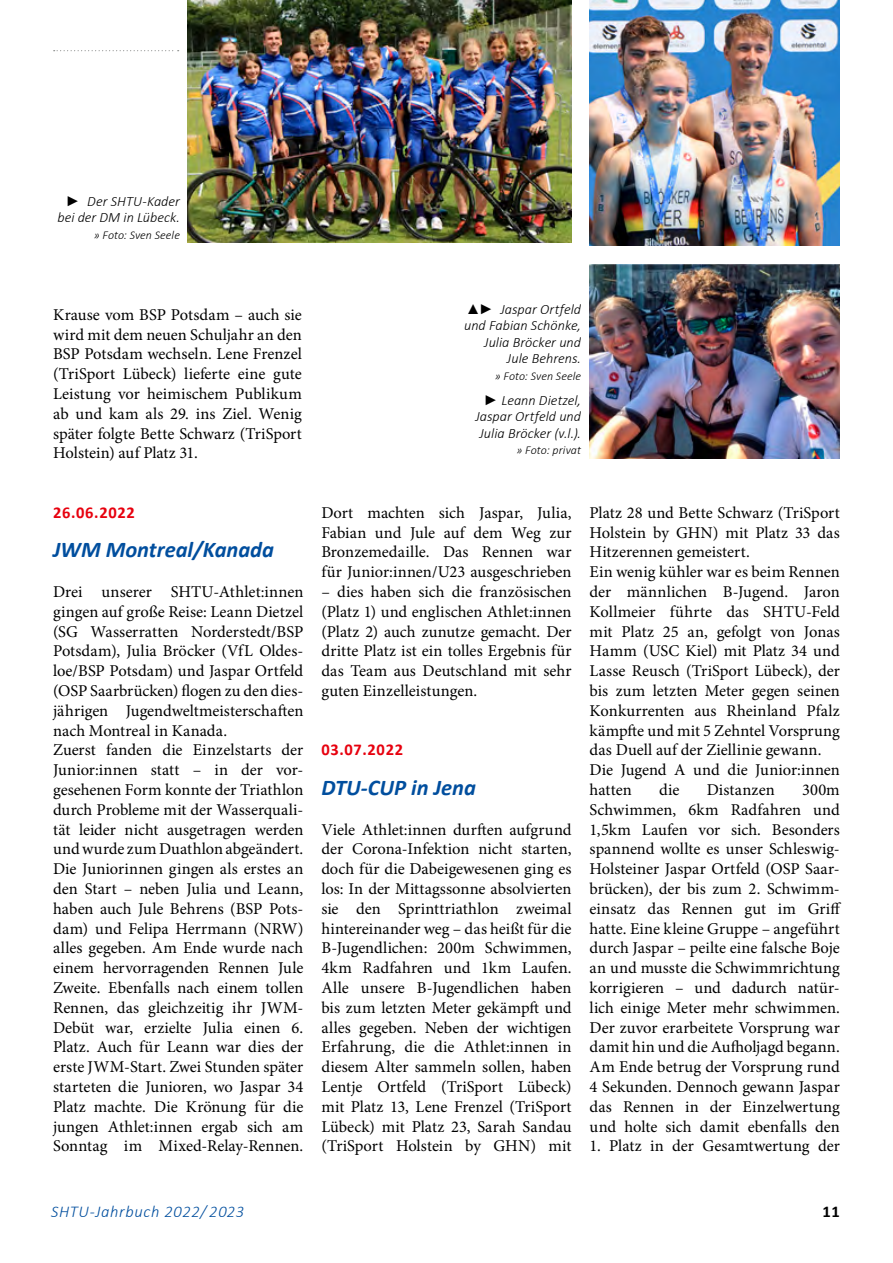
<style>
.page{position:relative;width:893px;height:1263px;background:#fff}
.page>*{position:absolute;margin:0;border:0;box-sizing:border-box;transform-origin:0 0}
.Artikel-Üschrift{font:italic 700 22.5px "Calibri";color:#004e9e}
.fließ_ohne_einzug{font:16.5px/19.8px "Minion Pro";color:#000;text-align:justify}
.Artikel_-Kopfzeile_R{font:italic 300 16.5px "Calibri";letter-spacing:.04em;color:#004e9e}
.Artikel_-Kopfzeile_R-2{font:700 16.5px "Calibri";letter-spacing:.04em;color:#e7000e}
.fließ_ohne_einzug-2{font:700 16.5px "Calibri";letter-spacing:.04em;color:#e7000e}
.Artikel_-Kopfzeile_R-3{font:700 16.5px "Calibri";color:#000}
.Bildunterschrift{font:italic 300 14.25px/16.5px "Calibri";color:#000;text-align:right}
.fließ_ohne_einzug-3{font:italic 300 14.25px/16.5px "Calibri";color:#000;text-align:right}
.Bildunterschrift-2{font:italic 300 12px "Calibri";letter-spacing:.005em;color:#000}
.fließ_ohne_einzug-4{font:italic 300 12px "Calibri";letter-spacing:.005em;color:#000}
.s1{font-family:"Arial";font-weight:400;font-style:normal}
</style>
<div class="page">
<svg style="left:54px;top:50px;width:125px;height:1px"></svg>
<img style="left:187px;top:0;width:385px;height:243px">
<img style="left:590px;top:264px;width:250px;height:194px">
<img style="left:590px;top:0;width:250px;height:245px">
<p class="Bildunterschrift" style="left:57px;top:192px;width:124px"><span class="s1">►</span> Der SHTU-Kader bei der DM in Lübeck.</p>
<p class="Bildunterschrift-2" style="left:94px;top:227px;width:88px">» Foto: Sven Seele</p>
<p class="fließ_ohne_einzug" style="left:53px;top:305px;width:250px">Krause vom BSP Potsdam – auch sie wird mit dem neuen Schuljahr an den BSP Potsdam wechseln. Lene Frenzel (TriSport Lübeck) lieferte eine gute Leistung vor heimischem Publikum ab und kam als 29. ins Ziel. Wenig später folgte Bette Schwarz (TriSport Holstein) auf Platz 31.</p>
<p class="Artikel_-Kopfzeile_R-2" style="left:53px;top:501px;width:83px">26.06.2022</p>
<p class="Artikel-Üschrift" style="left:53px;top:534px;width:222px">JWM Montreal/Kanada</p>
<p class="fließ_ohne_einzug" style="left:53px;top:582px;width:252px">Drei unserer SHTU-Athlet:innen gingen auf große Reise: Leann Dietzel (SG Wasserratten Norderstedt/BSP Potsdam), Julia Bröcker (VfL Oldes&shy;loe/BSP Potsdam) und Jaspar Ortfeld (OSP Saarbrücken) flogen zu den dies&shy;jährigen Jugendweltmeisterschaften nach Montreal in Kanada.</p>
<p class="fließ_ohne_einzug" style="left:53px;top:740px;width:252px">Zuerst fanden die Einzelstarts der Junior:innen statt – in der vor&shy;gesehenen Form konnte der Triathlon durch Probleme mit der Wasserquali&shy;tät leider nicht ausgetragen werden und wurde zum Duathlon abgeändert.</p>
<p class="fließ_ohne_einzug" style="left:53px;top:859px;width:252px">Die Juniorinnen gingen als erstes an den Start – neben Julia und Leann, haben auch Jule Behrens (BSP Pots&shy;dam) und Felipa Herrmann (NRW) alles gegeben. Am Ende wurde nach einem hervorragenden Rennen Jule Zweite. Ebenfalls nach einem tollen Rennen, das gleichzeitig ihr JWM-Debüt war, erzielte Julia einen 6.<br>Platz. Auch für Leann war dies der erste JWM-Start. Zwei Stunden später starteten die Junioren, wo Jaspar 34<br>Platz machte. Die Krönung für die jungen Athlet:innen ergab sich am Sonntag im Mixed-Relay-Rennen.</p>
<p class="fließ_ohne_einzug-3" style="left:464px;top:300px;width:119px"><span class="s1">▲►</span> Jaspar Ortfeld und Fabian Schönke,<br>Julia Bröcker und<br>Jule Behrens.</p>
<p class="fließ_ohne_einzug-4" style="left:495px;top:368px;width:88px">» Foto: Sven Seele</p>
<p class="Bildunterschrift" style="left:475px;top:391px;width:107px;text-align:center"><span class="s1">►</span> Leann Dietzel,<br>Jaspar Ortfeld und<br>Julia Bröcker (v.l.).</p>
<p class="Bildunterschrift-2" style="left:517px;top:443px;width:66px">» Foto: privat</p>
<p class="fließ_ohne_einzug" style="left:321px;top:503px;width:252px">Dort machten sich Jaspar, Julia, Fabian und Jule auf dem Weg zur Bronzemedaille. Das Rennen war für Junior:innen/U23 ausgeschrieben</p>
<p class="fließ_ohne_einzug" style="left:321px;top:582px;width:252px">– dies haben sich die französischen (Platz 1) und englischen Athlet:innen (Platz 2) auch zunutze gemacht. Der dritte Platz ist ein tolles Ergebnis für das Team aus Deutschland mit sehr guten Einzelleistungen.</p>
<p class="fließ_ohne_einzug-2" style="left:321px;top:738px;width:83px">03.07.2022</p>
<p class="Artikel-Üschrift" style="left:321px;top:771px;width:156px">DTU-CUP in Jena</p>
<p class="fließ_ohne_einzug" style="left:321px;top:819px;width:252px">Viele Athlet:innen durften aufgrund der Corona-Infektion nicht starten, doch für die Dabeigewesenen ging es los: In der Mittagssonne absolvierten sie den Sprinttriathlon zweimal hintereinander weg – das heißt für die B-Jugendlichen: 200m Schwimmen, 4km Radfahren und 1km Laufen.<br>Alle unsere B-Jugendlichen haben bis zum letzten Meter gekämpft und alles gegeben. Neben der wichtigen Erfahrung, die die Athlet:innen in diesem Alter sammeln sollen, haben Lentje Ortfeld (TriSport Lübeck) mit Platz 13, Lene Frenzel (TriSport Lübeck) mit Platz 23, Sarah Sandau (TriSport Holstein by GHN) mit</p>
<p class="fließ_ohne_einzug" style="left:590px;top:503px;width:252px">Platz 28 und Bette Schwarz (TriSport Holstein by GHN) mit Platz 33 das Hitzerennen gemeistert.</p>
<p class="fließ_ohne_einzug" style="left:590px;top:562px;width:252px">Ein wenig kühler war es beim Rennen der männlichen B-Jugend. Jaron Kollmeier führte das SHTU-Feld mit Platz 25 an, gefolgt von Jonas Hamm (USC Kiel) mit Platz 34 und Lasse Reusch (TriSport Lübeck), der bis zum letzten Meter gegen seinen Konkurrenten aus Rheinland Pfalz kämpfte und mit 5 Zehntel Vorsprung das Duell auf der Ziellinie gewann.</p>
<p class="fließ_ohne_einzug" style="left:590px;top:760px;width:252px">Die Jugend A und die Junior:innen hatten</p>
<p class="fließ_ohne_einzug" style="left:659px;top:780px;width:22px">die</p>
<p class="fließ_ohne_einzug" style="left:707px;top:780px;width:69px">Distanzen</p>
<p class="fließ_ohne_einzug" style="left:590px;top:780px;width:253px;text-indent:212px">300m Schwimmen, 6km Radfahren und 1,5km Laufen vor sich. Besonders spannend wollte es unser Schleswig-Holsteiner Jaspar Ortfeld (OSP Saar&shy;brücken), der bis zum 2. Schwimm&shy;einsatz das Rennen gut im Griff hatte. Eine kleine Gruppe – angeführt durch Jaspar – peilte eine falsche Boje an und musste die Schwimmrichtung korrigieren – und dadurch natür&shy;lich einige Meter mehr schwimmen.<br>Der zuvor erarbeitete Vorsprung war damit hin und die Aufholjagd begann.<br>Am Ende betrug der Vorsprung rund 4 Sekunden. Dennoch gewann Jaspar das Rennen in der Einzelwertung und holte sich damit ebenfalls den</p>
<p class="fließ_ohne_einzug" style="left:590px;top:1136px;width:252px">1. Platz in der Gesamtwertung der</p>
<p class="Artikel_-Kopfzeile_R" style="left:51px;top:1201px;width:195px">SHTU-Jahrbuch 2022/ 2023</p>
<p class="Artikel_-Kopfzeile_R-3" style="left:822px;top:1200px;width:19px">11</p>
</div>
